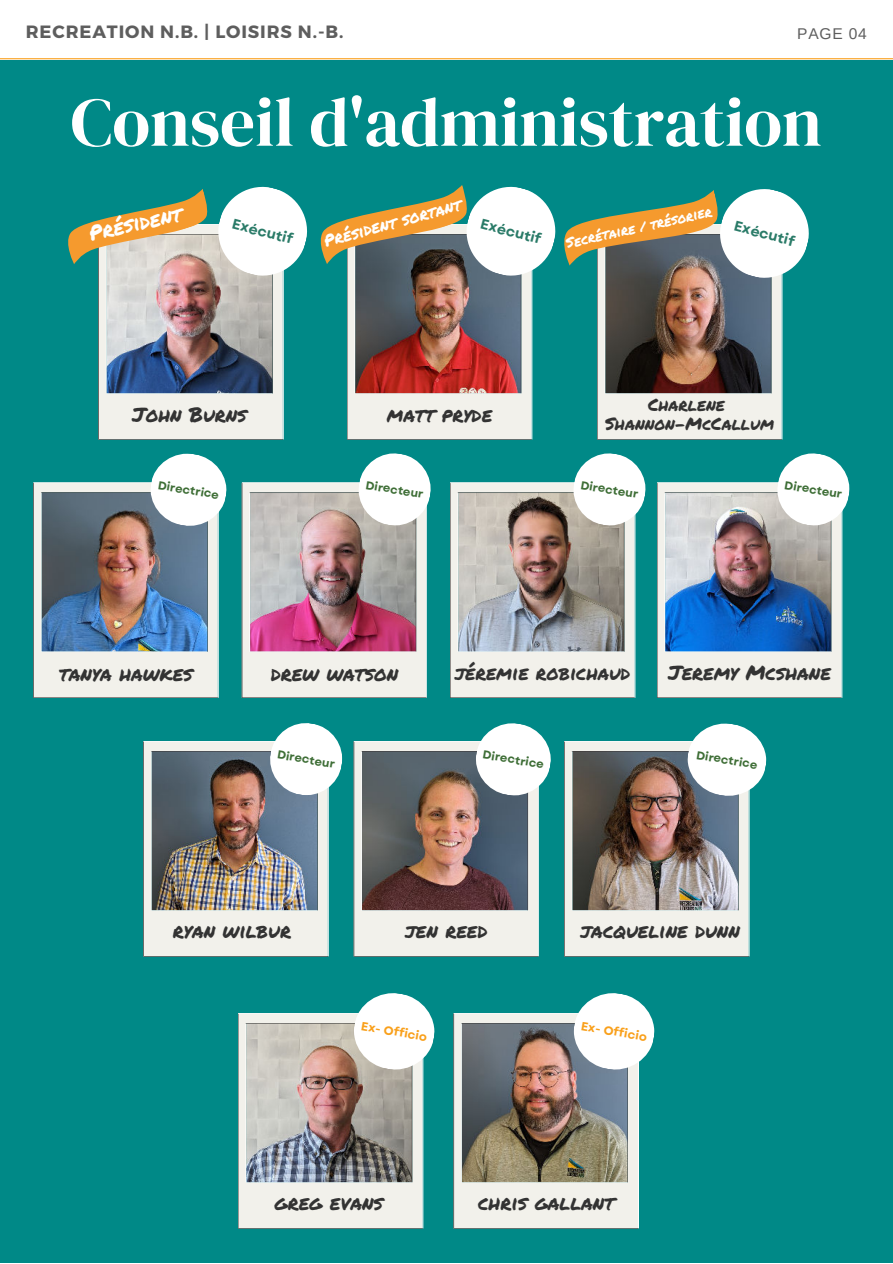
<style>
.page{position:relative;width:893px;height:1264px;background:#fff}
.page>*{position:absolute;margin:0;border:0;box-sizing:border-box;transform-origin:0 0}
.t1{font:69px "DM Serif Display";color:#fff}
.t2{font:20.7px "Permanent Marker";color:#fff}
.t3{font:20.25px "Permanent Marker";color:#333}
.t4{font:19.5px "Permanent Marker";color:#333}
.t5{font:700 17.85px "Montserrat";letter-spacing:.05em;color:#5e5e5e}
.t6{font:17.25px/19px "Permanent Marker";color:#333;text-align:center}
.t7{font:16.35px "Permanent Marker";color:#fff}
.t8{font:15.6px "Arimo";letter-spacing:.05em;color:#5e5e5e}
.t9{font:700 14.1px "Garet";color:#2a7b68}
.t10{font:13.8px "Permanent Marker";color:#fff}
.t11{font:700 12px "Garet";color:#f9a01b}
.t12{font:700 11.55px "Garet";color:#3e6e36}
</style>
<div class="page">
<div style="left:0;top:0;width:892px;height:1262px;background:#008987"></div>
<div style="left:0;top:0;width:892px;height:60px;background:#fff"></div>
<img style="left:450px;top:453px;width:196px;height:245px">
<img style="left:657px;top:453px;width:193px;height:245px">
<img style="left:242px;top:453px;width:189px;height:245px">
<img style="left:33px;top:453px;width:194px;height:245px">
<img style="left:143px;top:723px;width:200px;height:233px">
<svg style="left:353px;top:723px;width:198px;height:233px;background:#8b9492"></svg>
<img style="left:564px;top:723px;width:203px;height:233px">
<img style="left:238px;top:993px;width:197px;height:235px">
<img style="left:453px;top:993px;width:202px;height:235px">
<img style="left:68px;top:185px;width:741px;height:254px">
<hr style="left:0;top:58px;width:892px;height:1px;background:#f9a11f">
<p class="t5" style="left:26px;top:21px;width:319px">RECREATION N.B. | LOISIRS N.-B.</p>
<p class="t8" style="left:797px;top:23px;width:71px">PAGE 04</p>
<h1 class="t1" style="left:71px;top:82px;width:752px">Conseil d'administration</h1>
<p class="t2" style="left:86px;top:218px;width:96px;rotate:-12deg">Président</p>
<p class="t7" style="left:321px;top:229px;width:143px;rotate:-15deg">Président sortant</p>
<p class="t10" style="left:564px;top:233px;width:150px;rotate:-12deg">Secrétaire / trésorier</p>
<p class="t9" style="left:235px;top:215px;width:64px;rotate:15deg">Exécutif</p>
<p class="t9" style="left:483px;top:215px;width:64px;rotate:15deg">Exécutif</p>
<p class="t9" style="left:736px;top:217px;width:64px;rotate:15deg">Exécutif</p>
<p class="t3" style="left:132px;top:399px;width:116px">John Burns</p>
<p class="t3" style="left:387px;top:399px;width:107px">matt pryde</p>
<p class="t6" style="left:605px;top:394px;width:171px">Charlene<br>Shannon-McCallum</p>
<p class="t12" style="left:159px;top:477px;width:63px;rotate:10deg">Directrice</p>
<p class="t12" style="left:367px;top:477px;width:60px;rotate:10deg">Directeur</p>
<p class="t12" style="left:582px;top:477px;width:60px;rotate:10deg">Directeur</p>
<p class="t12" style="left:785px;top:477px;width:60px;rotate:10deg">Directeur</p>
<p class="t3" style="left:59px;top:658px;width:135px">tanya hawkes</p>
<p class="t3" style="left:271px;top:658px;width:129px">drew watson</p>
<p class="t4" style="left:454px;top:658px;width:177px">jéremie robichaud</p>
<p class="t3" style="left:668px;top:657px;width:164px">Jeremy Mcshane</p>
<p class="t12" style="left:278px;top:747px;width:60px;rotate:10deg">Directeur</p>
<p class="t12" style="left:484px;top:747px;width:63px;rotate:10deg">Directrice</p>
<p class="t12" style="left:697px;top:747px;width:63px;rotate:10deg">Directrice</p>
<p class="t3" style="left:173px;top:915px;width:119px">ryan wilbur</p>
<p class="t3" style="left:405px;top:915px;width:84px">jen reed</p>
<p class="t3" style="left:580px;top:915px;width:161px">jacqueline dunn</p>
<p class="t11" style="left:362px;top:1017px;width:68px;rotate:10deg">Ex- Officio</p>
<p class="t11" style="left:582px;top:1017px;width:68px;rotate:10deg">Ex- Officio</p>
<p class="t3" style="left:274px;top:1187px;width:110px">greg evans</p>
<p class="t3" style="left:478px;top:1187px;width:137px">chris gallant</p>
</div>
